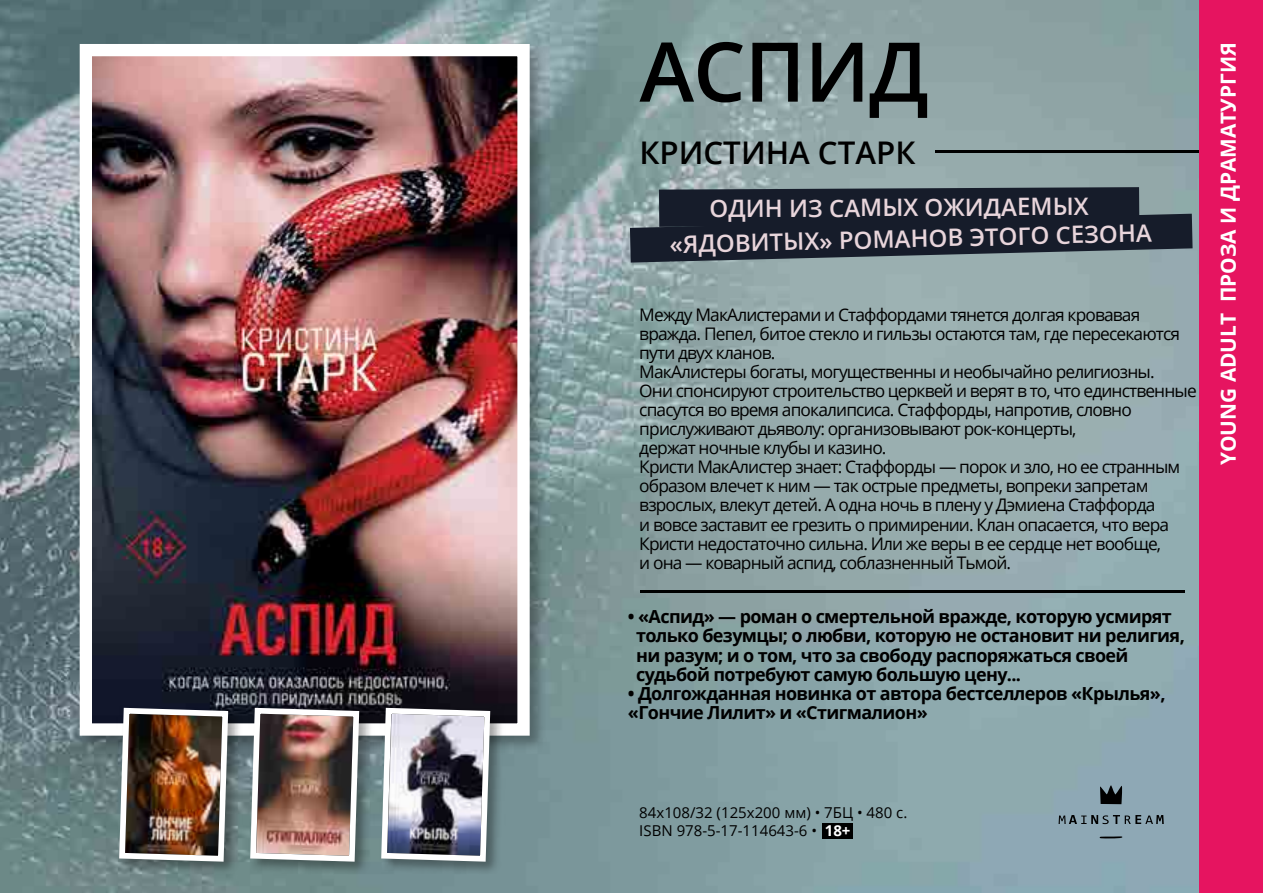
<style>
.page{position:relative;width:1263px;height:893px;background:#fff}
.page>*{position:absolute;margin:0;border:0;box-sizing:border-box;transform-origin:0 0}
.t1{font:600 82.5px "Open Sans";letter-spacing:-.01em;color:#000}
.t2{font:600 31.2px "Open Sans";color:#000}
.t3{font:600 24px "Open Sans";letter-spacing:-.01em;color:#e8d5db}
.t4{font:700 20.85px "Open Sans";color:#fff}
.t5{font:700 18px/19px "Open Sans";letter-spacing:-.035em;color:#000}
.t6{font:17.4px/19px "Open Sans";letter-spacing:-.05em;color:#000}
.t7{font:15px/18px "Open Sans";color:#000}
.s1{font-weight:700;color:#fff}
</style>
<div class="page">
<img style="left:0;top:0;width:1199px;height:893px">
<hr style="left:935px;top:151px;width:328px;height:2px;background:#000">
<div style="left:77px;top:41px;width:469px;height:711px;background:#000;opacity:.3"></div>
<img style="left:74px;top:38px;width:462px;height:704px">
<div style="left:823px;top:823px;width:30px;height:16px;background:#000"></div>
<svg style="left:630px;top:187px;width:562px;height:76px;background:#2c3541"></svg>
<div style="left:1199px;top:0;width:64px;height:893px;background:#e61460"></div>
<svg style="left:1100px;top:785px;width:22px;height:19px"></svg>
<svg style="left:1099px;top:836px;width:24px;height:3px"></svg>
<svg style="left:1058px;top:815px;width:106px;height:9px"></svg>
<div style="left:117px;top:706px;width:126px;height:171px;background:#000;opacity:.35"></div>
<img style="left:116px;top:705px;width:115px;height:160px">
<div style="left:248px;top:706px;width:126px;height:171px;background:#000;opacity:.35"></div>
<img style="left:247px;top:705px;width:115px;height:160px">
<div style="left:379px;top:706px;width:126px;height:171px;background:#000;opacity:.35"></div>
<svg style="left:378px;top:705px;width:115px;height:160px"></svg>
<hr style="left:640px;top:590px;width:544px;height:2px;background:#000">
<h1 class="t1" style="left:639px;top:15px;width:291px">АСПИД</h1>
<h2 class="t2" style="left:639px;top:131px;width:277px">КРИСТИНА СТАРК</h2>
<h3 class="t3" style="left:710px;top:191px;width:381px">ОДИН ИЗ САМЫХ ОЖИДАЕМЫХ</h3>
<h3 class="t3" style="left:669px;top:226px;width:484px;rotate:-1deg">«ЯДОВИТЫХ» РОМАНОВ ЭТОГО СЕЗОНА</h3>
<p class="t6" style="left:639px;top:304px;width:559px">Между МакАлистерами и Стаффордами тянется долгая кровавая вражда. Пепел, битое стекло и гильзы остаются там, где пересекаются пути двух кланов.<br>МакАлистеры богаты, могущественны и необычайно религиозны.<br>Они спонсируют строительство церквей и верят в то, что единственные спасутся во время апокалипсиса. Стаффорды, напротив, словно прислуживают дьяволу: организовывают рок-концерты,<br>держат ночные клубы и казино.<br>Кристи МакАлистер знает: Стаффорды — порок и зло, но ее странным образом влечет к ним — так острые предметы, вопреки запретам взрослых, влекут детей. А одна ночь в плену у Дэмиена Стаффорда<br>и вовсе заставит ее грезить о примирении. Клан опасается, что вера Кристи недостаточно сильна. Или же веры в ее сердце нет вообще,<br>и она — коварный аспид, соблазненный Тьмой.</p>
<p class="t5" style="left:636px;top:607px;width:550px;text-indent:-8px">• «Аспид» — роман о смертельной вражде, которую усмирят только безумцы; о любви, которую не остановит ни религия, ни разум; и о том, что за свободу распоряжаться своей судьбой потребуют самую большую цену...</p>
<p class="t5" style="left:628px;top:683px;width:539px">• Долгожданная новинка от автора бестселлеров «Крылья», «Гончие Лилит» и «Стигмалион»</p>
<p class="t4" style="left:1213px;top:465px;width:424px;rotate:-90deg">YOUNG ADULT ПРОЗА И ДРАМАТУРГИЯ</p>
<p class="t7" style="left:639px;top:804px;width:269px">84x108/32 (125х200 мм) • 7БЦ • 480 с.<br>ISBN 978-5-17-114643-6 • <span class="s1">18+</span></p>
</div>
